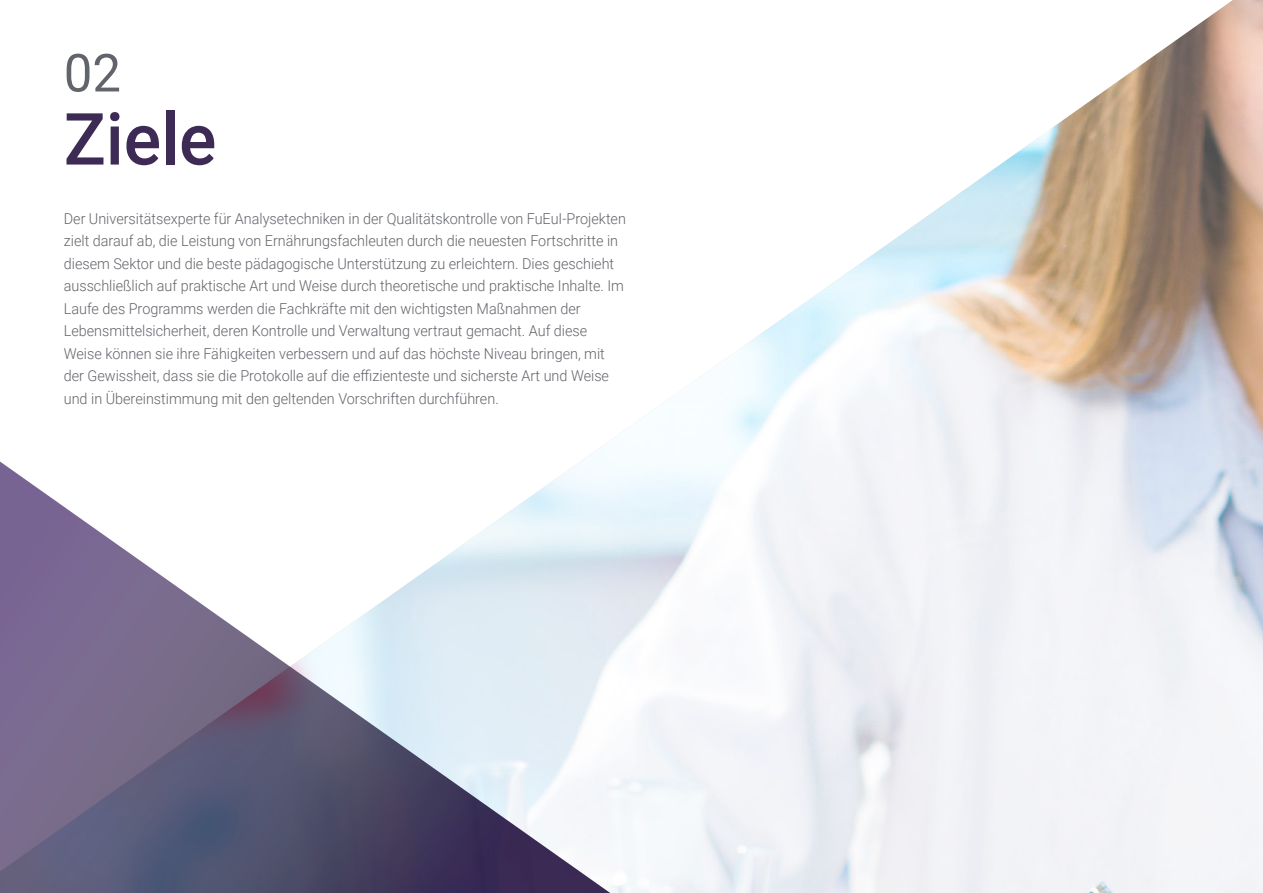
<style>
.page{position:relative;width:1263px;height:893px;background:#fff}
.page>*{position:absolute;margin:0;border:0;box-sizing:border-box;transform-origin:0 0}
.t1{font:500 72px "Roboto";color:#3d2b56}
.t2{font:52.5px "Roboto";color:#61646a}
.t3{font:300 15px/22.5px "Roboto";color:#61646a;scale:.96 1}
</style>
<div class="page">
<img style="left:603px;top:0;width:660px;height:893px">
<svg style="left:0;top:446px;width:640px;height:447px"></svg>
<h2 class="t2" style="left:64px;top:36px;width:59px">02</h2>
<h1 class="t1" style="left:64px;top:89px;width:154px">Ziele</h1>
<p class="t3" style="left:64px;top:207px;width:587px">Der Universitätsexperte für Analysetechniken in der Qualitätskontrolle von FuEuI-Projekten zielt darauf ab, die Leistung von Ernährungsfachleuten durch die neuesten Fortschritte in diesem Sektor und die beste pädagogische Unterstützung zu erleichtern. Dies geschieht ausschließlich auf praktische Art und Weise durch theoretische und praktische Inhalte. Im Laufe des Programms werden die Fachkräfte mit den wichtigsten Maßnahmen der Lebensmittelsicherheit, deren Kontrolle und Verwaltung vertraut gemacht. Auf diese Weise können sie ihre Fähigkeiten verbessern und auf das höchste Niveau bringen, mit der Gewissheit, dass sie die Protokolle auf die effizienteste und sicherste Art und Weise und in Übereinstimmung mit den geltenden Vorschriften durchführen.</p>
</div>
